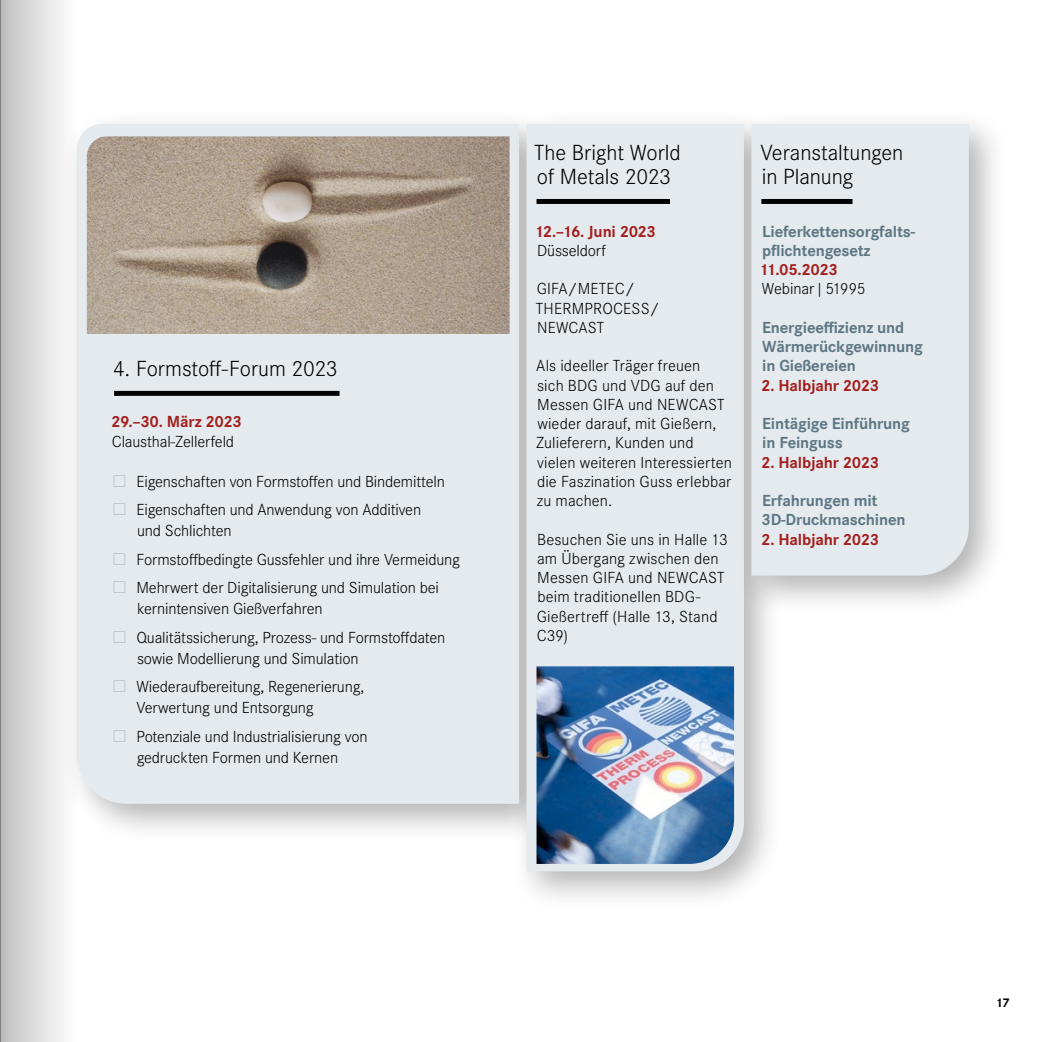
<style>
.page{position:relative;width:1042px;height:1042px;background:#fff}
.page>*{position:absolute;margin:0;border:0;box-sizing:border-box;transform-origin:0 0}
.t1{font:300 22.75px/24.5px "Corporate S";letter-spacing:-.005em;color:#000}
.t2{font:300 16.62px/19.2px "Corporate S";letter-spacing:-.01em;color:#000}
.t3{font:300 16.62px/19.2px "Corporate S";letter-spacing:.01em;color:#000}
.t4{font:700 16.62px/19.2px "Corporate S";letter-spacing:-.01em;color:#5d7783}
.t5{font:700 16.62px "Corporate S";letter-spacing:-.015em;color:#a31f1d}
.t6{font:700 13.12px "Corporate S";color:#000}
</style>
<div class="page">
<div style="left:61px;top:109px;width:498px;height:735px;background:#000;opacity:.3"></div>
<div style="left:78px;top:124px;width:433px;height:680px;background:#e4eaee"></div>
<div style="left:511px;top:109px;width:273px;height:802px;background:#000;opacity:.3"></div>
<div style="left:526px;top:124px;width:218px;height:747px;background:#e4eaee"></div>
<div style="left:536px;top:199px;width:134px;height:5px;background:#000"></div>
<div style="left:114px;top:391px;width:225px;height:5px;background:#000"></div>
<div style="left:735px;top:109px;width:274px;height:507px;background:#000;opacity:.3"></div>
<div style="left:751px;top:124px;width:218px;height:451px;background:#e4eaee"></div>
<div style="left:761px;top:199px;width:91px;height:5px;background:#000"></div>
<img style="left:536px;top:666px;width:198px;height:198px">
<img style="left:87px;top:136px;width:422px;height:198px">
<div style="left:0;top:0;width:78px;height:1042px;background:linear-gradient(to right,#c0c0c0,#fdfdfd)"></div>
<svg style="left:114px;top:475px;width:11px;height:12px"></svg>
<svg style="left:114px;top:504px;width:11px;height:11px"></svg>
<svg style="left:114px;top:553px;width:11px;height:12px"></svg>
<svg style="left:114px;top:582px;width:11px;height:11px"></svg>
<svg style="left:114px;top:631px;width:11px;height:11px"></svg>
<svg style="left:114px;top:680px;width:11px;height:12px"></svg>
<svg style="left:114px;top:730px;width:11px;height:11px"></svg>
<h1 class="t1" style="left:113px;top:355px;width:226px">4. Formstoff-Forum 2023</h1>
<p class="t5" style="left:111px;top:410px;width:132px">29.–30. März 2023</p>
<p class="t2" style="left:112px;top:431px;width:124px">Clausthal-Zellerfeld</p>
<p class="t2" style="left:136px;top:466px;width:310px;line-height:28.5px">Eigenschaften von Formstoffen und Bindemitteln<br>Eigenschaften und Anwendung von Additiven</p>
<p class="t2" style="left:136px;top:516px;width:325px;line-height:28.5px">und Schlichten<br>Formstoffbedingte Gussfehler und ihre Vermeidung<br>Mehrwert der Digitalisierung und Simulation bei</p>
<p class="t2" style="left:136px;top:594px;width:310px;line-height:28.5px">kernintensiven Gießverfahren<br>Qualitätssicherung, Prozess- und Formstoffdaten</p>
<p class="t2" style="left:136px;top:643px;width:229px;line-height:28.5px">sowie Modellierung und Simulation<br>Wiederaufbereitung, Regenerierung,</p>
<p class="t2" style="left:136px;top:693px;width:233px;line-height:28.5px">Verwertung und Entsorgung<br>Potenziale und Industrialisierung von</p>
<p class="t2" style="left:137px;top:747px;width:203px">gedruckten Formen und Kernen</p>
<h1 class="t1" style="left:534px;top:139px;width:148px">The Bright World of Metals 2023</h1>
<p class="t5" style="left:534px;top:220px;width:123px">12.–16. Juni 2023</p>
<p class="t2" style="left:537px;top:240px;width:70px">Düsseldorf</p>
<p class="t3" style="left:536px;top:279px;width:125px">GIFA/METEC/<br>THERMPROCESS/<br>NEWCAST</p>
<p class="t2" style="left:536px;top:356px;width:197px">Als ideeller Träger freuen<br>sich BDG und VDG auf den<br>Messen GIFA und NEWCAST wieder darauf, mit Gießern,<br>Zulieferern, Kunden und vielen weiteren Interessierten die Faszination Guss erlebbar zu machen.</p>
<p class="t3" style="left:537px;top:529px;width:193px">Besuchen Sie uns in Halle 13 am Übergang zwischen den<br>Messen GIFA und NEWCAST beim traditionellen BDG-<br>Gießertreff (Halle 13, Stand<br>C39)</p>
<h1 class="t1" style="left:760px;top:139px;width:145px">Veranstaltungen in Planung</h1>
<p class="t4" style="left:762px;top:221px;width:154px">Lieferkettensorgfalts&shy;pflichtengesetz</p>
<p class="t5" style="left:759px;top:258px;width:80px">11.05.2023</p>
<p class="t2" style="left:762px;top:279px;width:105px">Webinar | 51995</p>
<p class="t4" style="left:762px;top:317px;width:162px">Energieeffizienz und<br>Wärmerückgewinnung in Gießereien</p>
<p class="t5" style="left:761px;top:374px;width:120px">2. Halbjahr 2023</p>
<p class="t4" style="left:762px;top:413px;width:149px">Eintägige Einführung in Feinguss</p>
<p class="t5" style="left:761px;top:451px;width:120px">2. Halbjahr 2023</p>
<p class="t4" style="left:761px;top:490px;width:146px">Erfahrungen mit<br>3D-Druckmaschinen</p>
<p class="t5" style="left:761px;top:528px;width:120px">2. Halbjahr 2023</p>
<p class="t6" style="left:995px;top:994px;width:16px">17</p>
</div>
